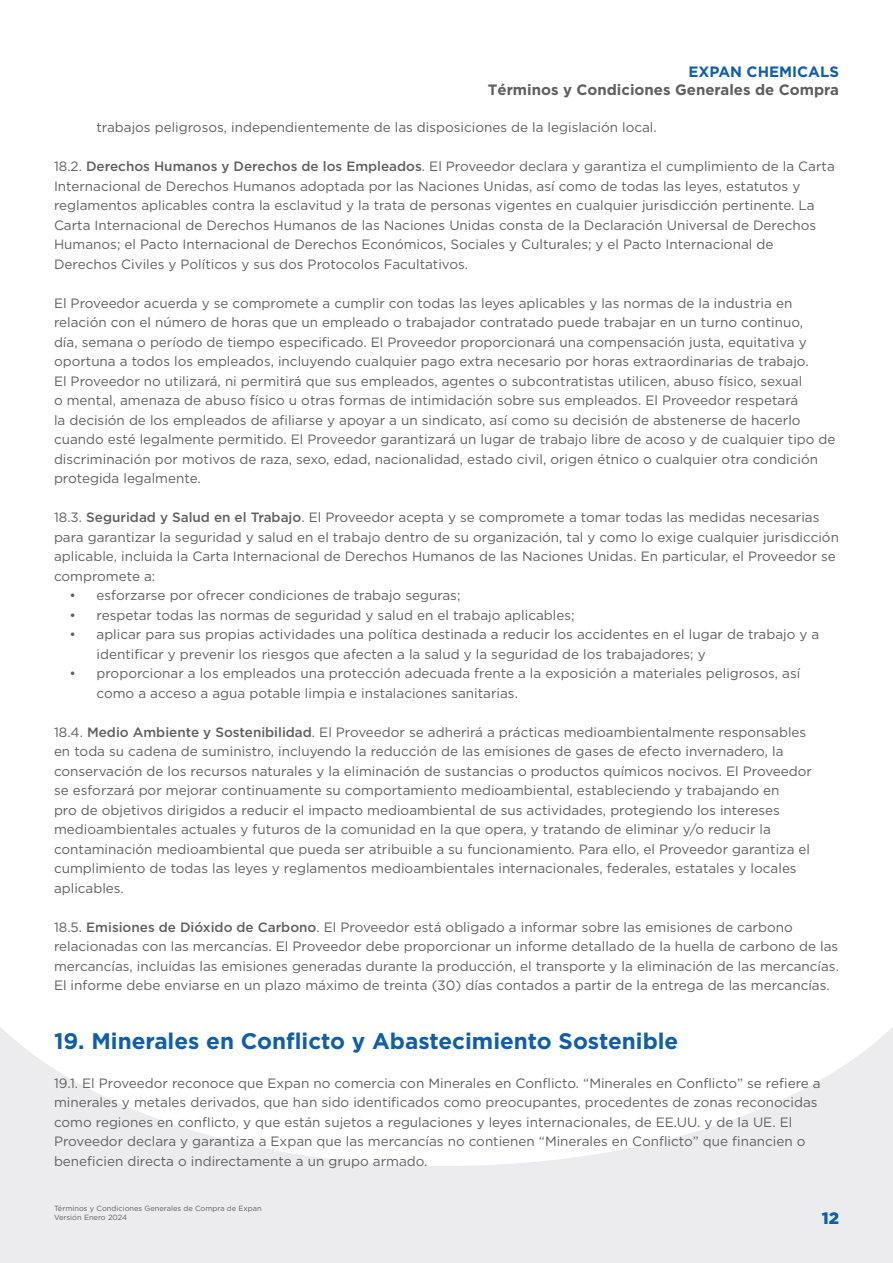
<style>
.page{position:relative;width:893px;height:1263px;background:#fff}
.page>*{position:absolute;margin:0;border:0;box-sizing:border-box;transform-origin:0 0}
.Body{font:700 22.5px "Gotham";color:#0e5ead}
.t1{font:900 16.5px "Gotham";color:#0e5ead}
.t2{font:700 15px "Gotham";color:#5f5f62}
.t3{font:700 15px "Gotham";color:#0e5ead}
.Body-2{font:13.5px/19.5px "Gotham";color:#5f5f62}
.t4{font:7.5px/9px "Gotham";color:#5f5f62}
.s1{font-weight:500}
</style>
<div class="page">
<div style="left:0;top:913px;width:893px;height:350px;background:#ececee"></div>
<svg style="left:0;top:913px;width:893px;height:253px;fill:#fff"></svg>
<p class="t3" style="left:688px;top:63px;width:152px">EXPAN CHEMICALS</p>
<p class="t2" style="left:488px;top:81px;width:353px">Términos y Condiciones Generales de Compra</p>
<p class="Body-2" style="left:97px;top:117px;width:562px">trabajos peligrosos, independientemente de las disposiciones de la legislación local.</p>
<p class="Body-2" style="left:54px;top:156px;width:782px">18.2. <span class="s1">Derechos Humanos y Derechos de los Empleados</span>. El Proveedor declara y garantiza el cumplimiento de la Carta Internacional de Derechos Humanos adoptada por las Naciones Unidas, así como de todas las leyes, estatutos y reglamentos aplicables contra la esclavitud y la trata de personas vigentes en cualquier jurisdicción pertinente. La Carta Internacional de Derechos Humanos de las Naciones Unidas consta de la Declaración Universal de Derechos Humanos; el Pacto Internacional de Derechos Económicos, Sociales y Culturales; y el Pacto Internacional de Derechos Civiles y Políticos y sus dos Protocolos Facultativos.</p>
<p class="Body-2" style="left:54px;top:293px;width:783px">El Proveedor acuerda y se compromete a cumplir con todas las leyes aplicables y las normas de la industria en relación con el número de horas que un empleado o trabajador contratado puede trabajar en un turno continuo,<br>día, semana o período de tiempo especificado. El Proveedor proporcionará una compensación justa, equitativa y oportuna a todos los empleados, incluyendo cualquier pago extra necesario por horas extraordinarias de trabajo.<br>El Proveedor no utilizará, ni permitirá que sus empleados, agentes o subcontratistas utilicen, abuso físico, sexual<br>o mental, amenaza de abuso físico u otras formas de intimidación sobre sus empleados. El Proveedor respetará<br>la decisión de los empleados de afiliarse y apoyar a un sindicato, así como su decisión de abstenerse de hacerlo cuando esté legalmente permitido. El Proveedor garantizará un lugar de trabajo libre de acoso y de cualquier tipo de discriminación por motivos de raza, sexo, edad, nacionalidad, estado civil, origen étnico o cualquier otra condición protegida legalmente.</p>
<p class="Body-2" style="left:54px;top:507px;width:786px">18.3. <span class="s1">Seguridad y Salud en el Trabajo</span>. El Proveedor acepta y se compromete a tomar todas las medidas necesarias para garantizar la seguridad y salud en el trabajo dentro de su organización, tal y como lo exige cualquier jurisdicción aplicable, incluida la Carta Internacional de Derechos Humanos de las Naciones Unidas. En particular, el Proveedor se compromete a:</p>
<p class="Body-2" style="left:70px;top:585px;width:392px">• esforzarse por ofrecer condiciones de trabajo seguras;</p>
<p class="Body-2" style="left:70px;top:605px;width:507px">• respetar todas las normas de seguridad y salud en el trabajo aplicables;</p>
<p class="Body-2" style="left:97px;top:624px;width:724px;text-indent:-27px">• aplicar para sus propias actividades una política destinada a reducir los accidentes en el lugar de trabajo y a identificar y prevenir los riesgos que afecten a la salud y la seguridad de los trabajadores; y</p>
<p class="Body-2" style="left:97px;top:663px;width:705px;text-indent:-27px">• proporcionar a los empleados una protección adecuada frente a la exposición a materiales peligrosos, así como a acceso a agua potable limpia e instalaciones sanitarias.</p>
<p class="Body-2" style="left:54px;top:722px;width:759px">18.4. <span class="s1">Medio Ambiente y Sostenibilidad</span>. El Proveedor se adherirá a prácticas medioambientalmente responsables en toda su cadena de suministro, incluyendo la reducción de las emisiones de gases de efecto invernadero, la conservación de los recursos naturales y la eliminación de sustancias o productos químicos nocivos. El Proveedor se esforzará por mejorar continuamente su comportamiento medioambiental, estableciendo y trabajando en<br>pro de objetivos dirigidos a reducir el impacto medioambiental de sus actividades, protegiendo los intereses medioambientales actuales y futuros de la comunidad en la que opera, y tratando de eliminar y/o reducir la contaminación medioambiental que pueda ser atribuible a su funcionamiento. Para ello, el Proveedor garantiza el cumplimiento de todas las leyes y reglamentos medioambientales internacionales, federales, estatales y locales aplicables.</p>
<p class="Body-2" style="left:54px;top:917px;width:786px">18.5. <span class="s1">Emisiones de Dióxido de Carbono</span>. El Proveedor está obligado a informar sobre las emisiones de carbono relacionadas con las mercancías. El Proveedor debe proporcionar un informe detallado de la huella de carbono de las mercancías, incluidas las emisiones generadas durante la producción, el transporte y la eliminación de las mercancías.<br>El informe debe enviarse en un plazo máximo de treinta (30) días contados a partir de la entrega de las mercancías.</p>
<p class="Body" style="left:54px;top:1028px;width:626px">19. Minerales en Conflicto y Abastecimiento Sostenible</p>
<p class="Body-2" style="left:54px;top:1073px;width:768px">19.1. El Proveedor reconoce que Expan no comercia con Minerales en Conflicto. “Minerales en Conflicto” se refiere a minerales y metales derivados, que han sido identificados como preocupantes, procedentes de zonas reconocidas como regiones en conflicto, y que están sujetos a regulaciones y leyes internacionales, de EE.UU. y de la UE. El Proveedor declara y garantiza a Expan que las mercancías no contienen “Minerales en Conflicto” que financien o beneficien directa o indirectamente a un grupo armado.</p>
<p class="t4" style="left:54px;top:1204px;width:209px">Términos y Condiciones Generales de Compra de Expan<br>Versión Enero 2024</p>
<p class="t1" style="left:822px;top:1207px;width:19px">12</p>
</div>
